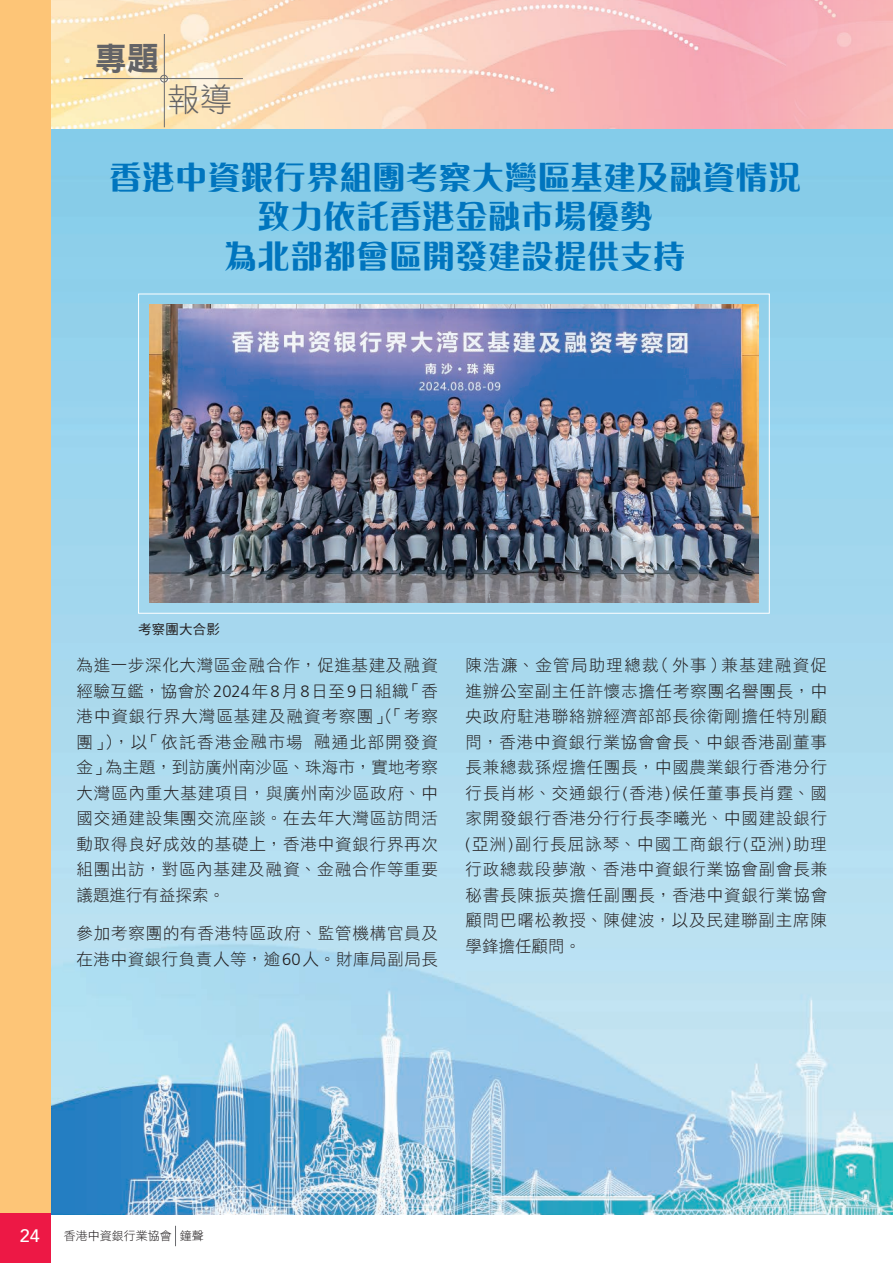
<style>
.page{position:relative;width:893px;height:1263px;background:#fff}
.page>*{position:absolute;margin:0;border:0;box-sizing:border-box;transform-origin:0 0}
.會員動態TEXT{font:800 33px/39.6px "M Ellan HK";color:#0075be;text-align:right}
.t1{font:32.55px "DF Hei HK W9";color:#636366}
.t2{font:32.55px "DF Hei HK W3";color:#636366}
.t3{font:500 18px "Avenir";color:#fff}
.a_text{font:16.5px/25.5px "DF Hei HK W3";letter-spacing:.05em;color:#231f20;text-align:justify}
.a_text-2{font:13.5px "DF Hei HK W5";letter-spacing:.01em;color:#231f20}
.t4{font:12px "DF Li Hei HK W3";color:#231f20}
.s1{font-family:"M Ellan HKS"}
.s2{font-family:"bank fs 3"}
.s3{font-family:"Frutiger LT Std";font-weight:300}
</style>
<div class="page">
<img style="left:51px;top:129px;width:842px;height:1086px">
<img style="left:51px;top:0;width:665px;height:129px">
<hr style="left:164px;top:34px;width:1px;height:93px;background:#6c6d70">
<hr style="left:83px;top:78px;width:160px;height:1px;background:#6c6d70">
<div style="left:160px;top:75px;width:8px;height:7px;border:1px solid #6c6d70;border-radius:50%"></div>
<div style="left:0;top:0;width:51px;height:1263px;background:#fdc577"></div>
<div style="left:0;top:1213px;width:51px;height:50px;background:#ed1845"></div>
<svg style="left:175px;top:1226px;width:1px;height:20px"></svg>
<img style="left:149px;top:304px;width:609px;height:299px">
<h2 class="t1" style="left:94px;top:41px;width:67px">專題</h2>
<h2 class="t2" style="left:167px;top:82px;width:67px">報導</h2>
<p class="會員動態TEXT" style="left:109px;top:157px;width:694px">香港中資銀行界組團考察大灣區基建及<span class="s1">融</span>資情況</p>
<p class="會員動態TEXT" style="left:224px;top:197px;width:463px">致力依託香港金<span class="s1">融</span>市場優勢　為北部都會區開發建設提供支持</p>
<p class="a_text-2" style="left:138px;top:622px;width:83px">考察團大合影</p>
<p class="a_text" style="left:77px;top:652px;width:363px">為進一步深化大灣區金<span class="s2">A</span>合作，促進基建及<span class="s2">A</span>資經驗互鑑，協會於<span class="s3">2024</span>年<span class="s3">8</span>月<span class="s3">8</span>日至<span class="s3">9</span>日組織「香港中資銀行界大灣區基建及<span class="s2">A</span>資考察團」（「考察團」），以「依託香港金<span class="s2">A</span>市場 <span class="s2">A</span>通北部開發資金」為主題，到訪廣州南沙區、珠海市，實地考察大灣區內重大基建項目，與廣州南沙區政府、中國交通建設集團交流座談。在去年大灣區訪問活動取得良好成效的基礎上，香港中資銀行界再次組團出訪，對區內基建及<span class="s2">A</span>資、金<span class="s2">A</span>合作等重要議題進行有益探索。</p>
<p class="a_text" style="left:77px;top:920px;width:363px">參加考察團的有香港特區政府、監管機構官員及在港中資銀行負責人等，逾<span class="s3">60</span>人。財庫局副局長</p>
<p class="a_text" style="left:466px;top:652px;width:363px">陳浩濂、金管局助理總裁（外事）兼基建<span class="s2">A</span>資促進辦公室副主任許懷志擔任考察團名譽團長，中央政府駐港聯絡辦經濟部部長徐衛剛擔任特別顧問，香港中資銀行業協會會長、中銀香港副董事長兼總裁孫煜擔任團長，中國農業銀行香港分行行長肖彬、交通銀行<span class="s3">(</span>香港<span class="s3">)</span>候任董事長肖霆、國家開發銀行香港分行行長李曦光、中國建設銀行<span class="s3">(</span>亞洲<span class="s3">)</span>副行長屈詠琴、中國工商銀行<span class="s3">(</span>亞洲<span class="s3">)</span>助理行政總裁段夢澈、香港中資銀行業協會副會長兼秘書長陳振英擔任副團長，香港中資銀行業協會顧問巴曙松教授、陳健波，以及民建聯副主席陳學鋒擔任顧問。</p>
<p class="t3" style="left:20px;top:1220px;width:22px">24</p>
<p class="t4" style="left:64px;top:1229px;width:141px">香港中資銀行業協會 鐘聲</p>
</div>
